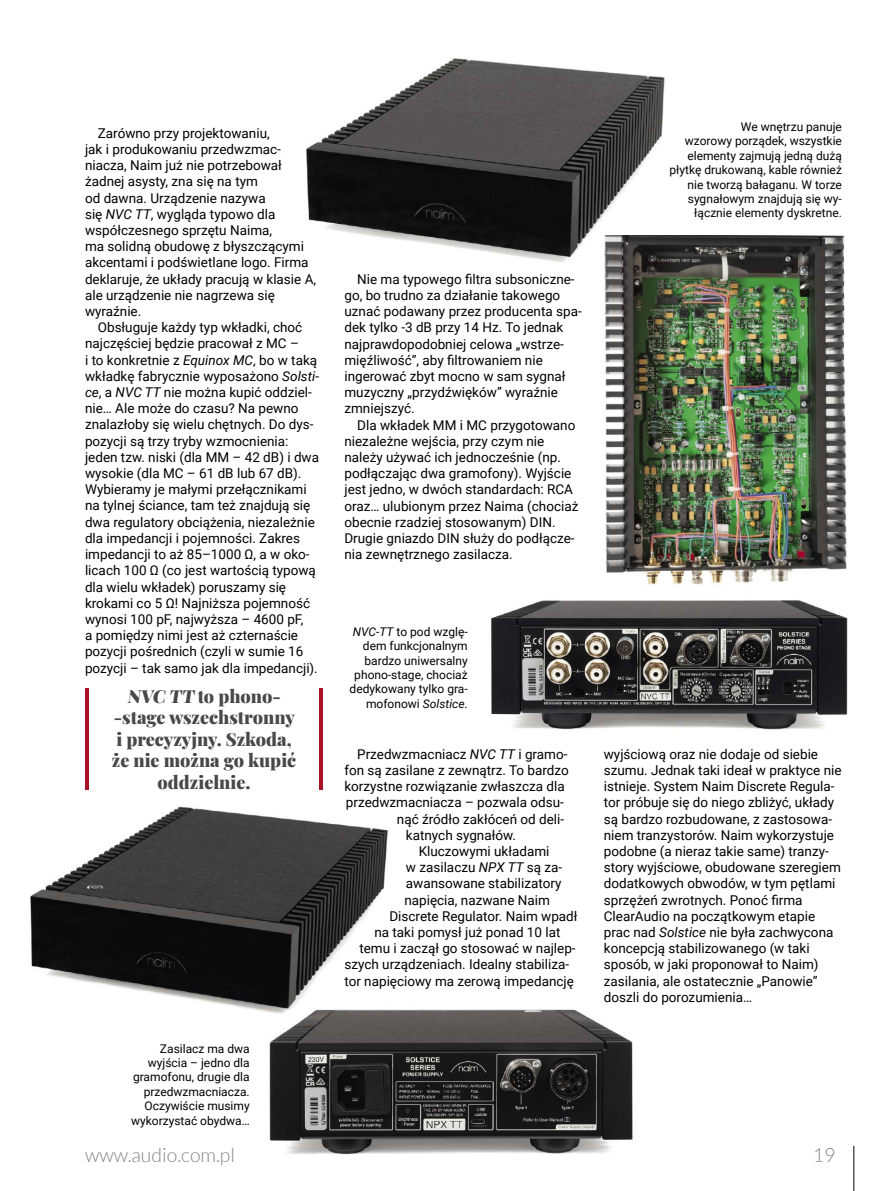
<style>
.page{position:relative;width:893px;height:1191px;background:#fff}
.page>*{position:absolute;margin:0;border:0;box-sizing:border-box;transform-origin:0 0}
.t1{font:300 19.5px "Lato";color:#858585}
.t2{font:900 18px/21.6px "Playfair Display";color:#484848;text-align:center}
.t3{font:13.5px/16.2px "Roboto";color:#000}
.t4{font:12px/14.4px "Roboto";color:#000;text-align:right}
.s1{font-style:italic}
</style>
<div class="page">
<hr style="left:854px;top:1145px;width:1px;height:46px;background:#000">
<img style="left:306px;top:58px;width:359px;height:204px">
<img style="left:269px;top:1009px;width:364px;height:146px">
<img style="left:604px;top:235px;width:243px;height:350px">
<img style="left:491px;top:600px;width:357px;height:130px">
<img style="left:30px;top:789px;width:374px;height:231px">
<hr style="left:85px;top:688px;width:4px;height:101px;background:#a9132a">
<hr style="left:319px;top:688px;width:4px;height:101px;background:#a9132a">
<p class="t3" style="left:85px;top:124px;width:233px;text-indent:13px">Zarówno przy projektowaniu,<br>jak i produkowaniu przedwzmac&shy;niacza, Naim już nie potrzebował żadnej asysty, zna się na tym<br>od dawna. Urządzenie nazywa<br>się <span class="s1">NVC TT</span>, wygląda typowo dla współczesnego sprzętu Naima,<br>ma solidną obudowę z błyszczącymi akcentami i podświetlane logo. Firma deklaruje, że układy pracują w klasie A, ale urządzenie nie nagrzewa się wyraźnie.</p>
<p class="t3" style="left:85px;top:319px;width:236px;text-indent:13px">Obsługuje każdy typ wkładki, choć najczęściej będzie pracował z MC –<br>i to konkretnie z <span class="s1">Equinox MC</span>, bo w taką wkładkę fabrycznie wyposażono <span class="s1">Solsti&shy;ce</span>, a <span class="s1">NVC TT</span> nie można kupić oddziel&shy;nie… Ale może do czasu? Na pewno znalazłoby się wielu chętnych. Do dys&shy;pozycji są trzy tryby wzmocnienia: jeden tzw. niski (dla MM – 42 dB) i dwa wysokie (dla MC – 61 dB lub 67 dB).<br>Wybieramy je małymi przełącznikami na tylnej ściance, tam też znajdują się dwa regulatory obciążenia, niezależnie dla impedancji i pojemności. Zakres impedancji to aż 85–1000 Ω, a w oko&shy;licach 100 Ω (co jest wartością typową dla wielu wkładek) poruszamy się krokami co 5 Ω! Najniższa pojemność wynosi 100 pF, najwyższa – 4600 pF,<br>a pomiędzy nimi jest aż czternaście pozycji pośrednich (czyli w sumie 16 pozycji – tak samo jak dla impedancji).</p>
<h2 class="t2" style="left:112px;top:683px;width:186px">NVC TT to phono--stage wszechstronny i precyzyjny. Szkoda, że nie można go kupić oddzielnie.</h2>
<p class="t4" style="left:131px;top:1040px;width:120px">Zasilacz ma dwa wyjścia – jedno dla gramofonu, drugie dla przedwzmacniacza.<br>Oczywiście musimy wykorzystać obydwa…</p>
<p class="t3" style="left:344px;top:270px;width:239px;text-indent:13px">Nie ma typowego filtra subsoniczne&shy;go, bo trudno za działanie takowego uznać podawany przez producenta spa&shy;dek tylko -3 dB przy 14 Hz. To jednak najprawdopodobniej celowa „wstrze&shy;mięźliwość”, aby filtrowaniem nie ingerować zbyt mocno w sam sygnał muzyczny „przydźwięków” wyraźnie zmniejszyć.</p>
<p class="t3" style="left:344px;top:416px;width:236px;text-indent:13px">Dla wkładek MM i MC przygotowano niezależne wejścia, przy czym nie należy używać ich jednocześnie (np. podłączając dwa gramofony). Wyjście jest jedno, w dwóch standardach: RCA oraz… ulubionym przez Naima (chociaż obecnie rzadziej stosowanym) DIN.<br>Drugie gniazdo DIN służy do podłącze&shy;nia zewnętrznego zasilacza.</p>
<p class="t4" style="left:669px;top:119px;width:174px">We wnętrzu panuje<br>wzorowy porządek, wszystkie elementy zajmują jedną dużą płytkę drukowaną, kable również nie tworzą bałaganu. W torze sygnałowym znajdują się wy&shy;łącznie elementy dyskretne.</p>
<p class="t4" style="left:350px;top:624px;width:120px"><span class="s1">NVC-TT</span> to pod wzglę&shy;dem funkcjonalnym bardzo uniwersalny phono-stage, chociaż dedykowany tylko gra&shy;mofonowi <span class="s1">Solstice</span>.</p>
<p class="t3" style="left:357px;top:745px;width:212px">Przedwzmacniacz <span class="s1">NVC TT</span> i gramo-</p>
<p class="t3" style="left:344px;top:761px;width:226px">fon są zasilane z zewnątrz. To bardzo</p>
<p class="t3" style="left:344px;top:777px;width:222px">korzystne rozwiązanie zwłaszcza dla</p>
<p class="t3" style="left:346px;top:794px;width:220px">przedwzmacniacza – pozwala odsu-</p>
<p class="t3" style="left:397px;top:810px;width:169px">nąć źródło zakłóceń od deli-</p>
<p class="t3" style="left:406px;top:826px;width:112px">katnych sygnałów.</p>
<p class="t3" style="left:419px;top:842px;width:132px">Kluczowymi układami</p>
<p class="t3" style="left:406px;top:858px;width:158px">w zasilaczu <span class="s1">NPX TT</span> są za-</p>
<p class="t3" style="left:406px;top:875px;width:157px">awansowane stabilizatory</p>
<p class="t3" style="left:404px;top:891px;width:147px">napięcia, nazwane Naim</p>
<p class="t3" style="left:389px;top:907px;width:190px">Discrete Regulator. Naim wpadł</p>
<p class="t3" style="left:374px;top:923px;width:188px">na taki pomysł już ponad 10 lat</p>
<p class="t3" style="left:359px;top:939px;width:218px">temu i zaczął go stosować w najlep-</p>
<p class="t3" style="left:344px;top:956px;width:226px">szych urządzeniach. Idealny stabiliza-</p>
<p class="t3" style="left:344px;top:972px;width:231px">tor napięciowy ma zerową impedancję</p>
<p class="t3" style="left:604px;top:745px;width:239px">wyjściową oraz nie dodaje od siebie szumu. Jednak taki ideał w praktyce nie istnieje. System Naim Discrete Regula&shy;tor próbuje się do niego zbliżyć, układy są bardzo rozbudowane, z zastosowa&shy;niem tranzystorów. Naim wykorzystuje podobne (a nieraz takie same) tranzy&shy;story wyjściowe, obudowane szeregiem dodatkowych obwodów, w tym pętlami sprzężeń zwrotnych. Ponoć firma ClearAudio na początkowym etapie prac nad <span class="s1">Solstice</span> nie była zachwycona koncepcją stabilizowanego (w taki sposób, w jaki proponował to Naim) zasilania, ale ostatecznie „Panowie” doszli do porozumienia…</p>
<h1 class="t1" style="left:85px;top:1144px;width:151px">www.audio.com.pl</h1>
<h1 class="t1" style="left:813px;top:1144px;width:24px">19</h1>
</div>
